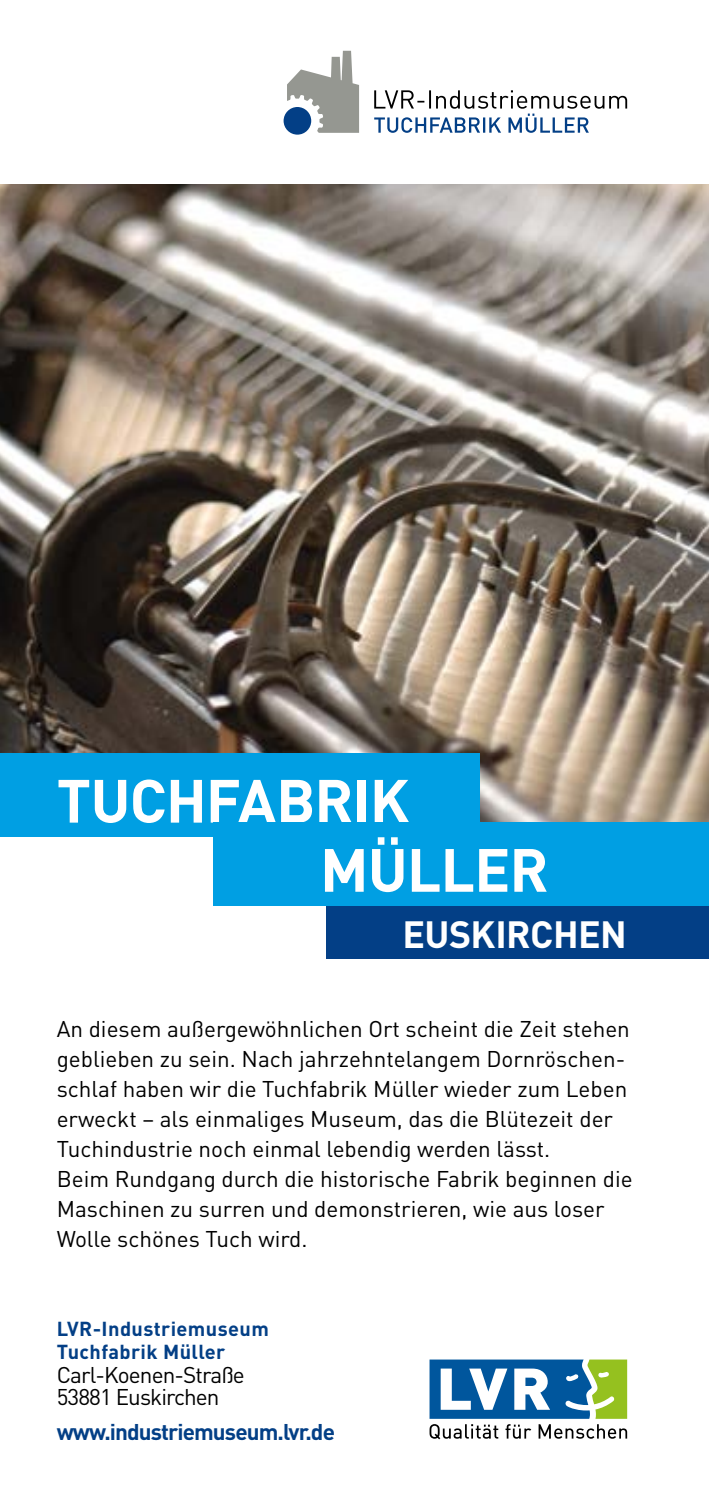
<style>
.page{position:relative;width:709px;height:1489px;background:#fff}
.page>*{position:absolute;margin:0;border:0;box-sizing:border-box;transform-origin:0 0}
.t1{font:700 60px/69px "DIN";letter-spacing:-.015em;color:#fff}
.t2{font:700 37.5px "DIN";letter-spacing:-.015em;color:#fff}
.t3{font:22.5px/30px "DIN";color:#000}
.t4{font:22.5px/22.5px "DIN";letter-spacing:-.04em;color:#000}
.t5{font:700 22.5px "DIN";letter-spacing:-.04em;color:#033f86}
.t6{font:700 20px/22.5px "DIN";letter-spacing:.02em;color:#033f86}
</style>
<div class="page">
<svg style="left:429px;top:1359px;width:198px;height:80px"></svg>
<svg style="left:283px;top:107px;width:28px;height:28px"></svg>
<svg style="left:287px;top:51px;width:72px;height:82px"></svg>
<svg style="left:374px;top:90px;width:253px;height:43px"></svg>
<img style="left:0;top:184px;width:709px;height:638px">
<div style="left:0;top:753px;width:479px;height:84px;background:#009fe3"></div>
<div style="left:213px;top:822px;width:496px;height:84px;background:#009fe3"></div>
<div style="left:326px;top:906px;width:383px;height:53px;background:#033f86"></div>
<h1 class="t1" style="left:320px;top:763px;width:230px;text-indent:-263px">TUCHFABRIK<br>MÜLLER</h1>
<h2 class="t2" style="left:402px;top:910px;width:226px">EUSKIRCHEN</h2>
<p class="t3" style="left:57px;top:1012px;width:577px">An diesem außergewöhnlichen Ort scheint die Zeit stehen geblieben zu sein. Nach jahrzehntelangem Dornröschen&shy;schlaf haben wir die Tuchfabrik Müller wieder zum Leben erweckt – als einmaliges Museum, das die Blütezeit der Tuchindustrie noch einmal lebendig werden lässt.<br>Beim Rundgang durch die historische Fabrik beginnen die Maschinen zu surren und demonstrieren, wie aus loser Wolle schönes Tuch wird.</p>
<p class="t6" style="left:57px;top:1316px;width:214px">LVR-Industriemuseum<br>Tuchfabrik Müller</p>
<p class="t4" style="left:57px;top:1362px;width:190px">Carl-Koenen-Straße<br>53881 Euskirchen</p>
<p class="t5" style="left:57px;top:1417px;width:280px">www.industriemuseum.lvr.de</p>
</div>
